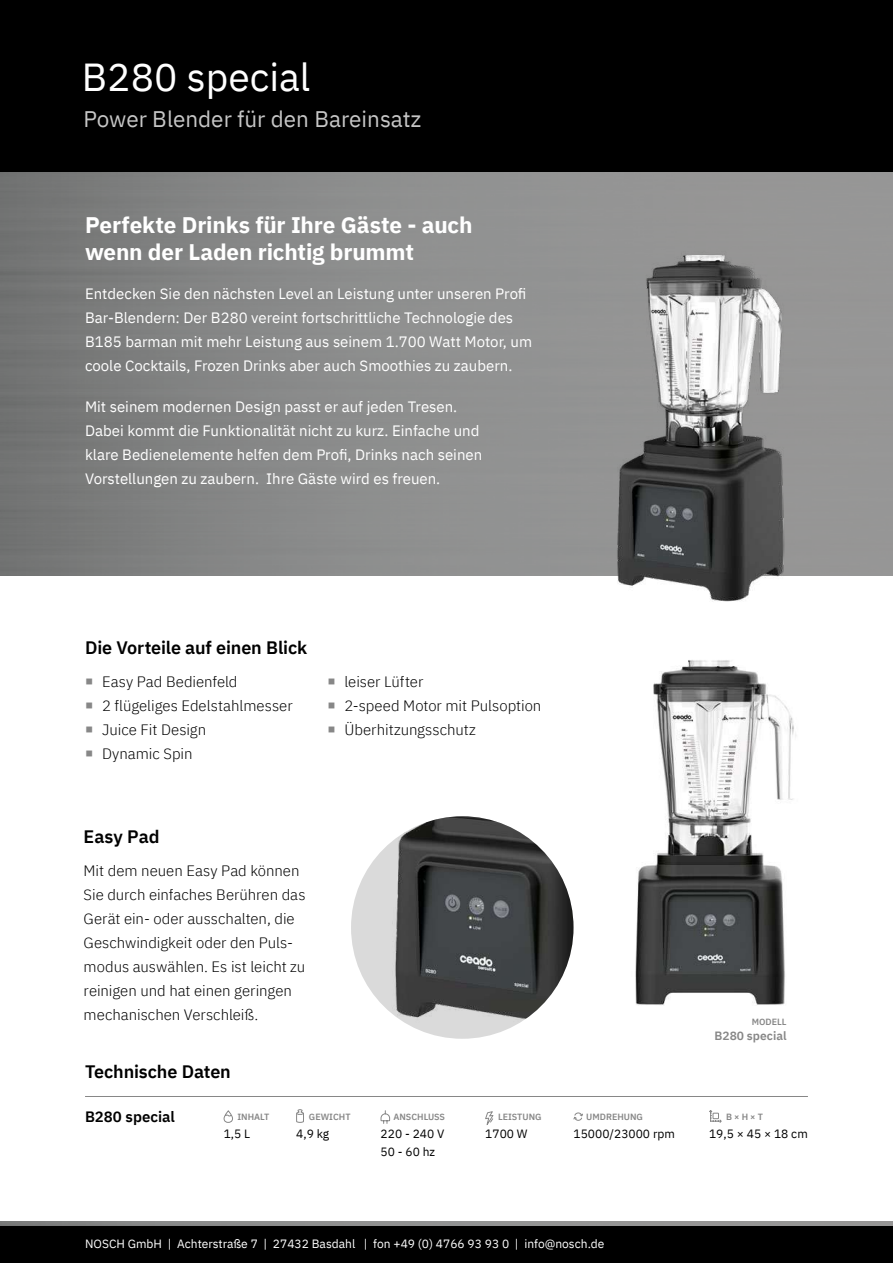
<style>
.page{position:relative;width:893px;height:1263px;background:#fff}
.page>*{position:absolute;margin:0;border:0;box-sizing:border-box;transform-origin:0 0}
.t1{font:39px "IBM Plex Sans";color:#fff}
.t2{font:700 22.5px/27px "IBM Plex Sans";letter-spacing:-.01em;color:#fff}
.t3{font:22.5px "IBM Plex Sans";color:#c6c6c6}
.t4{font:600 18px "IBM Plex Sans";letter-spacing:-.005em;color:#000}
.t5{font:15px/24px "IBM Plex Sans";color:#fff}
.t6{font:300 15px/24px "IBM Plex Sans";color:#000}
.t7{font:600 15px "IBM Plex Sans";color:#000}
.t8{font:12px "IBM Plex Sans";color:#fff}
.t9{font:12px/18px "IBM Plex Sans";color:#000}
.t10{font:600 12px "IBM Plex Sans";color:#878787}
.t11{font:600 9px "IBM Plex Sans";color:#878787}
.s1{color:#878787}
</style>
<div class="page">
<img style="left:635px;top:660px;width:161px;height:345px">
<img style="left:0;top:171px;width:893px;height:404px">
<img style="left:0;top:1221px;width:893px;height:6px">
<div style="left:0;top:1227px;width:893px;height:36px;background:#000"></div>
<div style="left:0;top:0;width:893px;height:171px;background:#000"></div>
<hr style="left:85px;top:1096px;width:723px;height:1px;background:#878787">
<svg style="left:224px;top:1110px;width:9px;height:13px"></svg>
<svg style="left:296px;top:1109px;width:8px;height:14px"></svg>
<svg style="left:380px;top:1110px;width:10px;height:14px"></svg>
<svg style="left:485px;top:1111px;width:9px;height:14px"></svg>
<svg style="left:709px;top:1110px;width:13px;height:13px"></svg>
<svg style="left:573px;top:1112px;width:10px;height:9px"></svg>
<img style="left:588px;top:224px;width:225px;height:378px">
<img style="left:351px;top:816px;width:222px;height:223px">
<h1 class="t1" style="left:82px;top:47px;width:230px">B280 special</h1>
<h2 class="t3" style="left:84px;top:102px;width:339px">Power Blender für den Bareinsatz</h2>
<h2 class="t2" style="left:85px;top:210px;width:389px">Perfekte Drinks für Ihre Gäste - auch wenn der Laden richtig brummt</h2>
<p class="t5" style="left:85px;top:280px;width:449px">Entdecken Sie den nächsten Level an Leistung unter unseren Profi Bar-Blendern: Der B280 vereint fortschrittliche Technologie des B185 barman mit mehr Leistung aus seinem 1.700 Watt Motor, um coole Cocktails, Frozen Drinks aber auch Smoothies zu zaubern.</p>
<p class="t5" style="left:85px;top:393px;width:399px">Mit seinem modernen Design passt er auf jeden Tresen.<br>Dabei kommt die Funktionalität nicht zu kurz. Einfache und klare Bedienelemente helfen dem Profi, Drinks nach seinen Vorstellungen zu zaubern. Ihre Gäste wird es freuen.</p>
<p class="t4" style="left:85px;top:633px;width:224px">Die Vorteile auf einen Blick</p>
<p class="t6" style="left:85px;top:668px;width:154px"><span class="s1">○</span> Easy Pad Bedienfeld</p>
<p class="t6" style="left:85px;top:692px;width:209px"><span class="s1">○</span> 2 flügeliges Edelstahlmesser</p>
<p class="t6" style="left:85px;top:716px;width:123px"><span class="s1">○</span> Juice Fit Design</p>
<p class="t6" style="left:85px;top:740px;width:109px"><span class="s1">○</span> Dynamic Spin</p>
<p class="t6" style="left:327px;top:668px;width:97px"><span class="s1">○</span> leiser Lüfter</p>
<p class="t6" style="left:327px;top:692px;width:215px"><span class="s1">○</span> 2-speed Motor mit Pulsoption</p>
<p class="t6" style="left:327px;top:716px;width:150px"><span class="s1">○</span> Überhitzungsschutz</p>
<p class="t4" style="left:84px;top:822px;width:77px">Easy Pad</p>
<p class="t6" style="left:84px;top:857px;width:224px">Mit dem neuen Easy Pad können<br>Sie durch einfaches Berühren das<br>Gerät ein- oder ausschalten, die<br>Geschwindigkeit oder den Puls&shy;modus auswählen. Es ist leicht zu reinigen und hat einen geringen mechanischen Verschleiß.</p>
<p class="t4" style="left:85px;top:1057px;width:147px">Technische Daten</p>
<p class="t7" style="left:85px;top:1105px;width:91px">B280 special</p>
<p class="t11" style="left:237px;top:1110px;width:34px">INHALT</p>
<p class="t9" style="left:224px;top:1124px;width:28px">1,5 L</p>
<p class="t11" style="left:309px;top:1109px;width:43px">GEWICHT</p>
<p class="t9" style="left:296px;top:1123px;width:35px">4,9 kg</p>
<p class="t11" style="left:393px;top:1110px;width:53px">ANSCHLUSS</p>
<p class="t9" style="left:381px;top:1124px;width:65px">220 - 240 V<br>50 - 60 hz</p>
<p class="t11" style="left:498px;top:1110px;width:45px">LEISTUNG</p>
<p class="t9" style="left:485px;top:1124px;width:44px">1700 W</p>
<p class="t11" style="left:586px;top:1109px;width:58px">UMDREHUNG</p>
<p class="t9" style="left:574px;top:1123px;width:103px">15000/23000 rpm</p>
<p class="t8" style="left:85px;top:1235px;width:521px">NOSCH GmbH | Achterstraße 7 | 27432 Basdahl | fon +49 (0) 4766 93 93 0 | info@nosch.de</p>
<p class="t11" style="left:752px;top:1015px;width:36px">MODELL</p>
<p class="t10" style="left:715px;top:1026px;width:73px">B280 special</p>
<p class="t11" style="left:726px;top:1110px;width:38px">B × H × T</p>
<p class="t9" style="left:709px;top:1124px;width:100px">19,5 × 45 × 18 cm</p>
</div>
